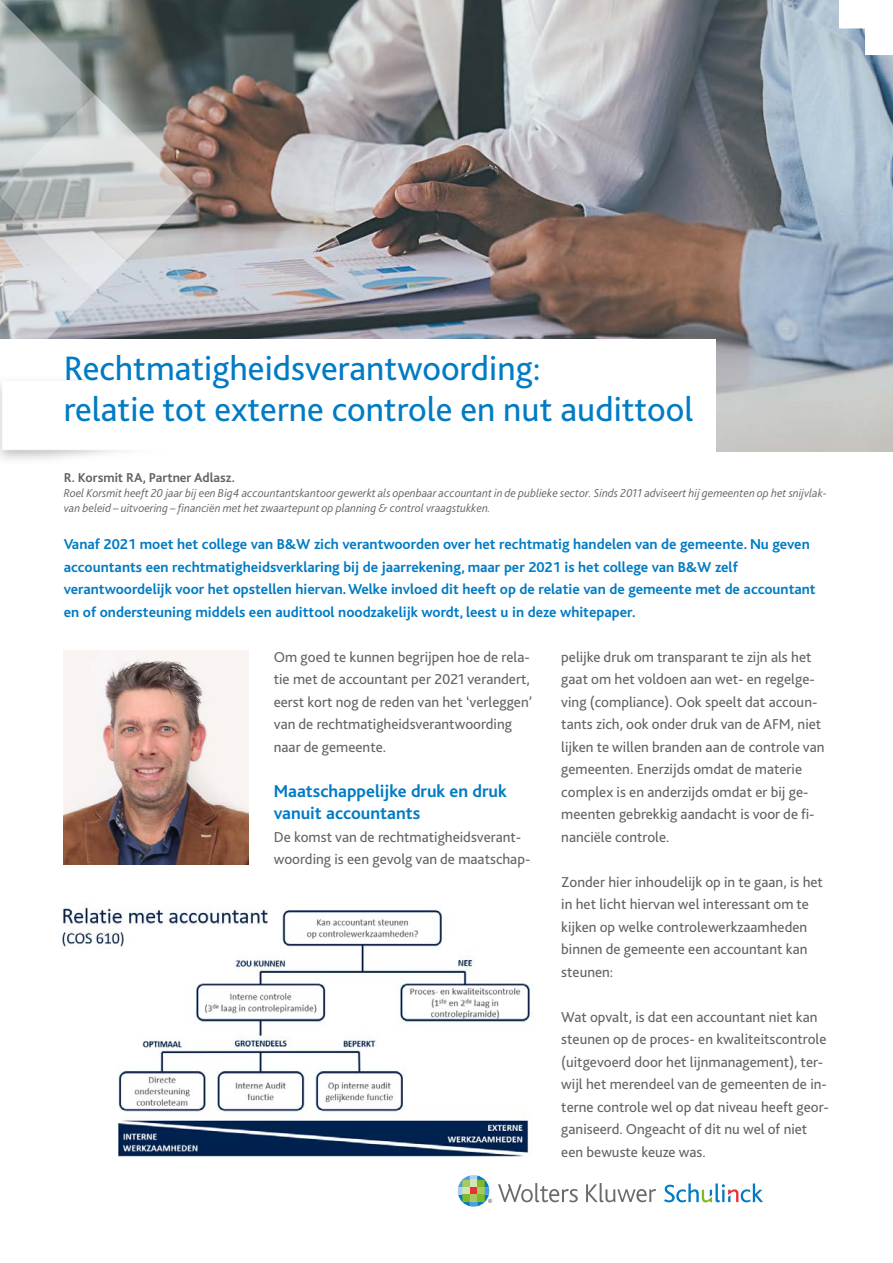
<style>
.page{position:relative;width:893px;height:1263px;background:#fff}
.page>*{position:absolute;margin:0;border:0;box-sizing:border-box;transform-origin:0 0}
.t1{font:35.4px/40.7px "Bliss 2";color:#007bc4}
.t2{font:700 18px/22.5px "Bliss";color:#007bc4}
.t3{font:15px/22.5px "Bliss 2";color:#646363}
.t4{font:700 15px/22.5px "Bliss";color:#007bc4}
.t5{font:700 13.5px "Bliss 2";color:#646363}
.t6{font:italic 300 12px/15px "Bliss 2";color:#646363}
</style>
<div class="page">
<img style="left:193px;top:0;width:700px;height:452px">
<svg style="left:0;top:0;width:193px;height:339px"></svg>
<div style="left:0;top:339px;width:715px;height:120px;background:#fff"></div>
<svg style="left:839px;top:0;width:54px;height:55px"></svg>
<svg style="left:664px;top:1183px;width:99px;height:19px"></svg>
<svg style="left:498px;top:1183px;width:80px;height:19px"></svg>
<svg style="left:586px;top:1183px;width:70px;height:19px"></svg>
<svg style="left:458px;top:1175px;width:34px;height:32px"></svg>
<img style="left:63px;top:651px;width:186px;height:214px">
<img style="left:61px;top:904px;width:471px;height:253px">
<h1 class="t1" style="left:64px;top:348px;width:631px">Rechtmatigheidsverantwoording:<br>relatie tot externe controle en nut audittool</h1>
<p class="t5" style="left:64px;top:469px;width:173px">R. Korsmit RA, Partner Adlasz.</p>
<p class="t6" style="left:64px;top:485px;width:765px">Roel Korsmit heeft 20 jaar bij een Big4 accountantskantoor gewerkt als openbaar accountant in de publieke sector. Sinds 2011 adviseert hij gemeenten op het snijvlak&shy;van beleid – uitvoering – financiën met het zwaartepunt op planning &amp; control vraagstukken.</p>
<p class="t4" style="left:64px;top:533px;width:753px">Vanaf 2021 moet het college van B&amp;W zich verantwoorden over het rechtmatig handelen van de gemeente. Nu geven accountants een rechtmatigheidsverklaring bij de jaarrekening, maar per 2021 is het college van B&amp;W zelf verantwoordelijk voor het opstellen hiervan. Welke invloed dit heeft op de relatie van de gemeente met de accountant en of ondersteuning middels een audittool noodzakelijk wordt, leest u in deze whitepaper.</p>
<p class="t3" style="left:274px;top:645px;width:260px">Om goed te kunnen begrijpen hoe de rela&shy;tie met de accountant per 2021 verandert, eerst kort nog de reden van het ‘verleggen’ van de rechtmatigheidsverantwoording naar de gemeente.</p>
<p class="t2" style="left:274px;top:780px;width:234px">Maatschappelijke druk en druk vanuit accountants</p>
<p class="t3" style="left:274px;top:825px;width:258px">De komst van de rechtmatigheidsverant&shy;woording is een gevolg van de maatschap-</p>
<p class="t3" style="left:561px;top:645px;width:265px">pelijke druk om transparant te zijn als het gaat om het voldoen aan wet- en regelge&shy;ving (compliance). Ook speelt dat accoun&shy;tants zich, ook onder druk van de AFM, niet lijken te willen branden aan de controle van gemeenten. Enerzijds omdat de materie complex is en anderzijds omdat er bij ge&shy;meenten gebrekkig aandacht is voor de fi&shy;nanciële controle.</p>
<p class="t3" style="left:561px;top:870px;width:263px">Zonder hier inhoudelijk op in te gaan, is het in het licht hiervan wel interessant om te kijken op welke controlewerkzaamheden binnen de gemeente een accountant kan steunen:</p>
<p class="t3" style="left:561px;top:1005px;width:269px">Wat opvalt, is dat een accountant niet kan steunen op de proces- en kwaliteitscontrole (uitgevoerd door het lijnmanagement), ter&shy;wijl het merendeel van de gemeenten de in&shy;terne controle wel op dat niveau heeft geor&shy;ganiseerd. Ongeacht of dit nu wel of niet een bewuste keuze was.</p>
</div>
